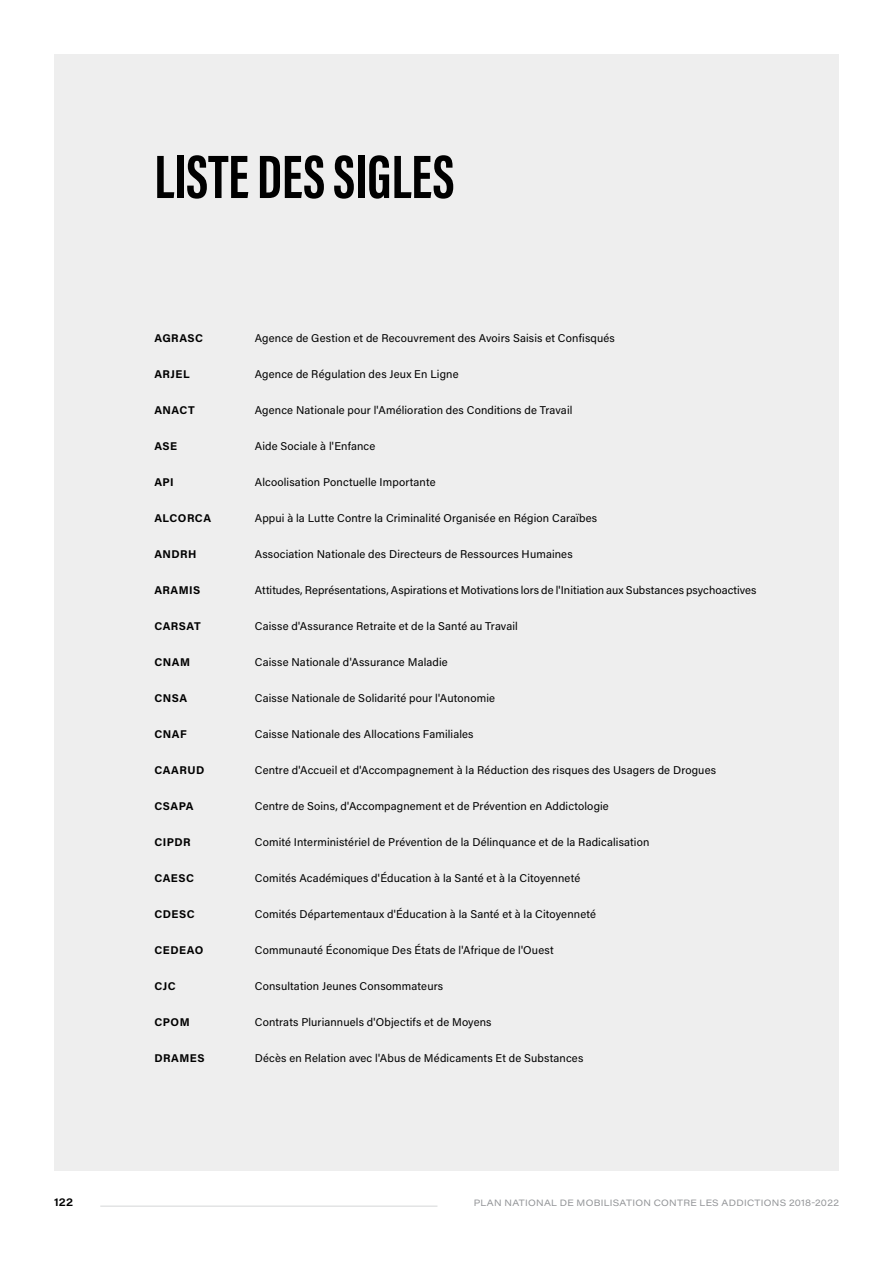
<style>
.page{position:relative;width:893px;height:1263px;background:#fff}
.page>*{position:absolute;margin:0;border:0;box-sizing:border-box;transform-origin:0 0}
.t1{font:700 63px "Acumin Pro Extra Cond";color:#000}
.t2{font:11.25px "Acumin Pro";letter-spacing:.015em;color:#000}
.t3{font:700 11.25px "Acumin Pro";letter-spacing:.04em;color:#000}
.t4{font:600 11.25px "Acumin Pro Wide";color:#000}
.t5{font:9px "Acumin Pro Wide";letter-spacing:.035em;color:#939598}
</style>
<div class="page">
<hr style="left:100px;top:1205px;width:337px;height:2px;background:#939598">
<div style="left:54px;top:54px;width:785px;height:1116px;background:#eee"></div>
<h1 class="t1" style="left:154px;top:138px;width:302px">LISTE DES SIGLES</h1>
<p class="t3" style="left:154px;top:330px;width:50px">AGRASC</p>
<p class="t3" style="left:154px;top:366px;width:37px">ARJEL</p>
<p class="t3" style="left:154px;top:402px;width:42px">ANACT</p>
<p class="t3" style="left:154px;top:438px;width:24px">ASE</p>
<p class="t3" style="left:154px;top:474px;width:21px">API</p>
<p class="t3" style="left:154px;top:510px;width:58px">ALCORCA</p>
<p class="t3" style="left:154px;top:546px;width:44px">ANDRH</p>
<p class="t3" style="left:154px;top:582px;width:48px">ARAMIS</p>
<p class="t3" style="left:154px;top:618px;width:48px">CARSAT</p>
<p class="t3" style="left:154px;top:654px;width:37px">CNAM</p>
<p class="t3" style="left:154px;top:690px;width:34px">CNSA</p>
<p class="t3" style="left:154px;top:726px;width:34px">CNAF</p>
<p class="t3" style="left:154px;top:762px;width:52px">CAARUD</p>
<p class="t3" style="left:154px;top:798px;width:41px">CSAPA</p>
<p class="t3" style="left:154px;top:834px;width:38px">CIPDR</p>
<p class="t3" style="left:154px;top:870px;width:41px">CAESC</p>
<p class="t3" style="left:154px;top:906px;width:42px">CDESC</p>
<p class="t3" style="left:154px;top:942px;width:50px">CEDEAO</p>
<p class="t3" style="left:154px;top:978px;width:23px">CJC</p>
<p class="t3" style="left:154px;top:1014px;width:37px">CPOM</p>
<p class="t3" style="left:154px;top:1050px;width:52px">DRAMES</p>
<p class="t2" style="left:255px;top:330px;width:362px">Agence de Gestion et de Recouvrement des Avoirs Saisis et Confisqués</p>
<p class="t2" style="left:255px;top:366px;width:205px">Agence de Régulation des Jeux En Ligne</p>
<p class="t2" style="left:255px;top:402px;width:319px">Agence Nationale pour l'Amélioration des Conditions de Travail</p>
<p class="t2" style="left:255px;top:438px;width:122px">Aide Sociale à l'Enfance</p>
<p class="t2" style="left:255px;top:474px;width:182px">Alcoolisation Ponctuelle Importante</p>
<p class="t2" style="left:255px;top:510px;width:344px">Appui à la Lutte Contre la Criminalité Organisée en Région Caraïbes</p>
<p class="t2" style="left:255px;top:546px;width:319px">Association Nationale des Directeurs de Ressources Humaines</p>
<p class="t2" style="left:255px;top:582px;width:503px">Attitudes, Représentations, Aspirations et Motivations lors de l'Initiation aux Substances psychoactives</p>
<p class="t2" style="left:255px;top:618px;width:265px">Caisse d'Assurance Retraite et de la Santé au Travail</p>
<p class="t2" style="left:255px;top:654px;width:195px">Caisse Nationale d'Assurance Maladie</p>
<p class="t2" style="left:255px;top:690px;width:242px">Caisse Nationale de Solidarité pour l'Autonomie</p>
<p class="t2" style="left:255px;top:726px;width:220px">Caisse Nationale des Allocations Familiales</p>
<p class="t2" style="left:255px;top:762px;width:463px">Centre d'Accueil et d'Accompagnement à la Réduction des risques des Usagers de Drogues</p>
<p class="t2" style="left:255px;top:798px;width:356px">Centre de Soins, d'Accompagnement et de Prévention en Addictologie</p>
<p class="t2" style="left:255px;top:834px;width:396px">Comité Interministériel de Prévention de la Délinquance et de la Radicalisation</p>
<p class="t2" style="left:255px;top:870px;width:327px">Comités Académiques d'Éducation à la Santé et à la Citoyenneté</p>
<p class="t2" style="left:255px;top:906px;width:343px">Comités Départementaux d'Éducation à la Santé et à la Citoyenneté</p>
<p class="t2" style="left:255px;top:942px;width:300px">Communauté Économique Des États de l'Afrique de l'Ouest</p>
<p class="t2" style="left:255px;top:978px;width:190px">Consultation Jeunes Consommateurs</p>
<p class="t2" style="left:255px;top:1014px;width:238px">Contrats Pluriannuels d'Objectifs et de Moyens</p>
<p class="t2" style="left:255px;top:1050px;width:330px">Décès en Relation avec l'Abus de Médicaments Et de Substances</p>
<p class="t4" style="left:54px;top:1194px;width:21px">122</p>
<p class="t5" style="left:474px;top:1196px;width:367px">PLAN NATIONAL DE MOBILISATION CONTRE LES ADDICTIONS 2018-2022</p>
</div>
